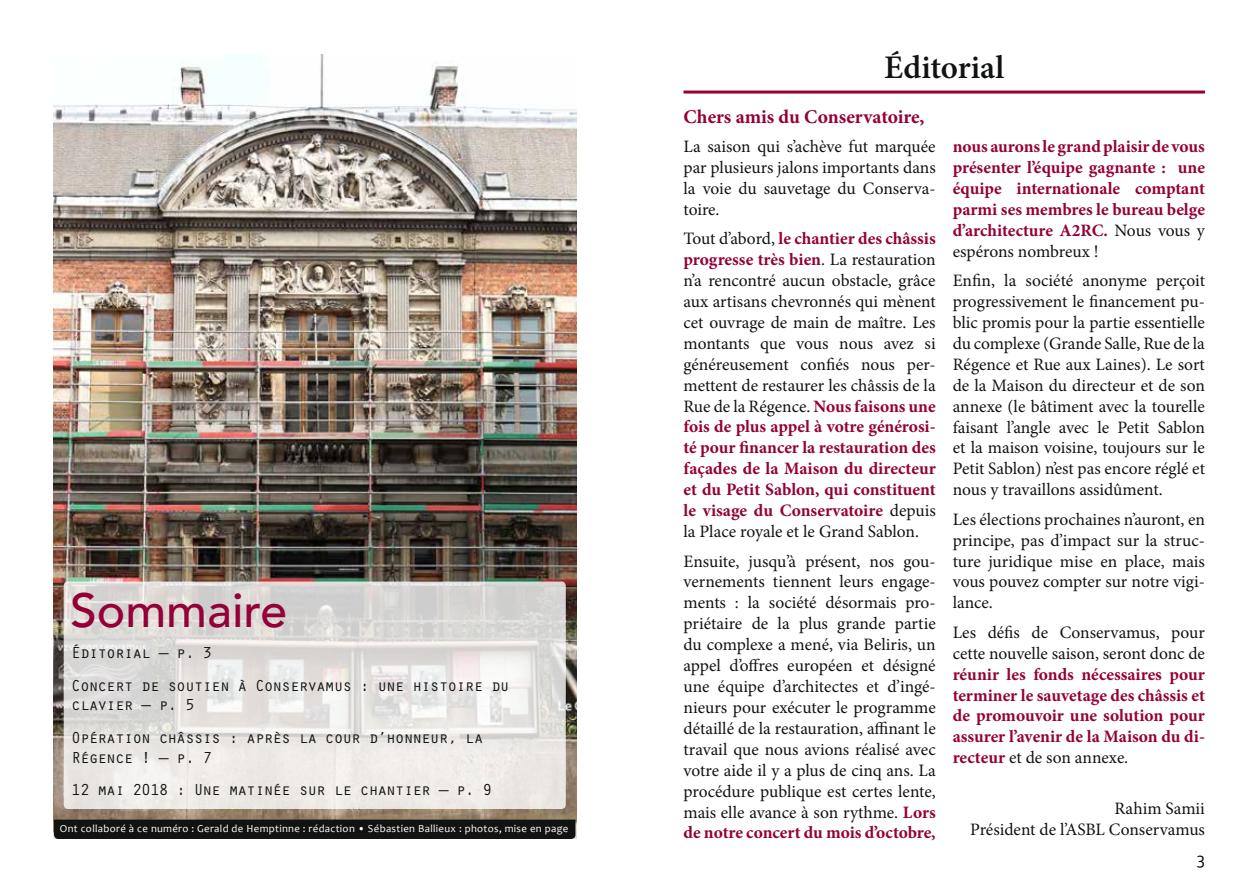
<style>
.page{position:relative;width:1259px;height:893px;background:#fff}
.page>*{position:absolute;margin:0;border:0;box-sizing:border-box;transform-origin:0 0}
.t1{font:500 48px "Avenir";color:#940037}
.t2{font:600 33px "Minion Pro";color:#111313}
.t3{font:700 19.5px "Minion Pro";color:#940037}
.t4{font:18px "Corbel";color:#000}
.t5{font:17.4px/20.9px "Minion Pro";color:#111313;text-align:justify}
.t6{font:700 17.4px/20.9px "Minion Pro";color:#940037;text-align:justify}
.t7{font:16.5px/32.5px "Orator Std";letter-spacing:-.07em;color:#111313}
.t8{font:10.8px "Candara";letter-spacing:.03em;color:#fff}
.s1{font-weight:700;color:#940037}
.s2{font-weight:400;color:#111313}
</style>
<div class="page">
<img style="left:53px;top:54px;width:523px;height:785px">
<div style="left:54px;top:820px;width:521px;height:19px;background:#111313"></div>
<svg style="left:64px;top:581px;width:502px;height:228px;background:#e4e1df"></svg>
<hr style="left:683px;top:91px;width:522px;height:3px;background:#940037">
<h1 class="t1" style="left:70px;top:569px;width:218px">Sommaire</h1>
<p class="t7" style="left:71px;top:635px;width:440px">Éditorial — p. 3<br>Concert de soutien à Conservamus : une histoire du</p>
<p class="t7" style="left:71px;top:688px;width:414px">clavier — p. 5<br>Opération châssis : après la cour d’honneur, la</p>
<p class="t7" style="left:71px;top:740px;width:422px">Régence ! — p. 7<br>12 mai 2018 : Une matinée sur le chantier — p. 9</p>
<p class="t8" style="left:60px;top:821px;width:510px">Ont collaboré à ce numéro : Gerald de Hemptinne : rédaction • Sébastien Ballieux : photos, mise en page</p>
<h2 class="t2" style="left:884px;top:45px;width:122px">Éditorial</h2>
<p class="t3" style="left:683px;top:103px;width:243px">Chers amis du Conservatoire,</p>
<p class="t5" style="left:683px;top:136px;width:254px">La saison qui s’achève fut marquée par plusieurs jalons importants dans la voie du sauvetage du Conserva&shy;toire.</p>
<p class="t5" style="left:683px;top:228px;width:254px">Tout d’abord, <span class="s1">le chantier des châssis progresse très bien</span>. La restauration n’a rencontré aucun obstacle, grâce aux artisans chevronnés qui mènent cet ouvrage de main de maître. Les montants que vous nous avez si généreusement confiés nous per&shy;mettent de restaurer les châssis de la Rue de la Régence. <span class="s1">Nous faisons une fois de plus appel à votre générosi&shy;té pour financer la restauration des façades de la Maison du directeur et du Petit Sablon, qui constituent le visage du Conservatoire</span> depuis la Place royale et le Grand Sablon.</p>
<p class="t5" style="left:683px;top:551px;width:254px">Ensuite, jusqu’à présent, nos gou&shy;vernements tiennent leurs engage&shy;ments : la société désormais pro&shy;priétaire de la plus grande partie du complexe a mené, via Beliris, un appel d’offres européen et désigné une équipe d’architectes et d’ingé&shy;nieurs pour exécuter le programme détaillé de la restauration, affinant le travail que nous avions réalisé avec votre aide il y a plus de cinq ans. La procédure publique est certes lente, mais elle avance à son rythme. <span class="s1">Lors de notre concert du mois d’octobre,</span></p>
<p class="t6" style="left:952px;top:136px;width:254px">nous aurons le grand plaisir de vous présenter l’équipe gagnante : une équipe internationale comptant parmi ses membres le bureau belge d’architecture A2RC. <span class="s2">Nous vous y espérons nombreux !</span></p>
<p class="t5" style="left:952px;top:270px;width:254px">Enfin, la société anonyme perçoit progressivement le financement pu&shy;blic promis pour la partie essentielle du complexe (Grande Salle, Rue de la Régence et Rue aux Laines). Le sort de la Maison du directeur et de son annexe (le bâtiment avec la tourelle faisant l’angle avec le Petit Sablon et la maison voisine, toujours sur le Petit Sablon) n’est pas encore réglé et nous y travaillons assidûment.</p>
<p class="t5" style="left:952px;top:509px;width:254px">Les élections prochaines n’auront, en principe, pas d’impact sur la struc&shy;ture juridique mise en place, mais vous pouvez compter sur notre vigi&shy;lance.</p>
<p class="t5" style="left:952px;top:622px;width:254px">Les défis de Conservamus, pour cette nouvelle saison, seront donc de</p>
<p class="t6" style="left:952px;top:663px;width:254px">réunir les fonds nécessaires pour terminer le sauvetage des châssis et de promouvoir une solution pour assurer l’avenir de la Maison du di&shy;recteur <span class="s2">et de son annexe.</span></p>
<p class="t5" style="left:970px;top:798px;width:236px;text-align:right">Rahim Samii<br>Président de l’ASBL Conservamus</p>
<p class="t4" style="left:1196px;top:847px;width:10px">3</p>
</div>
